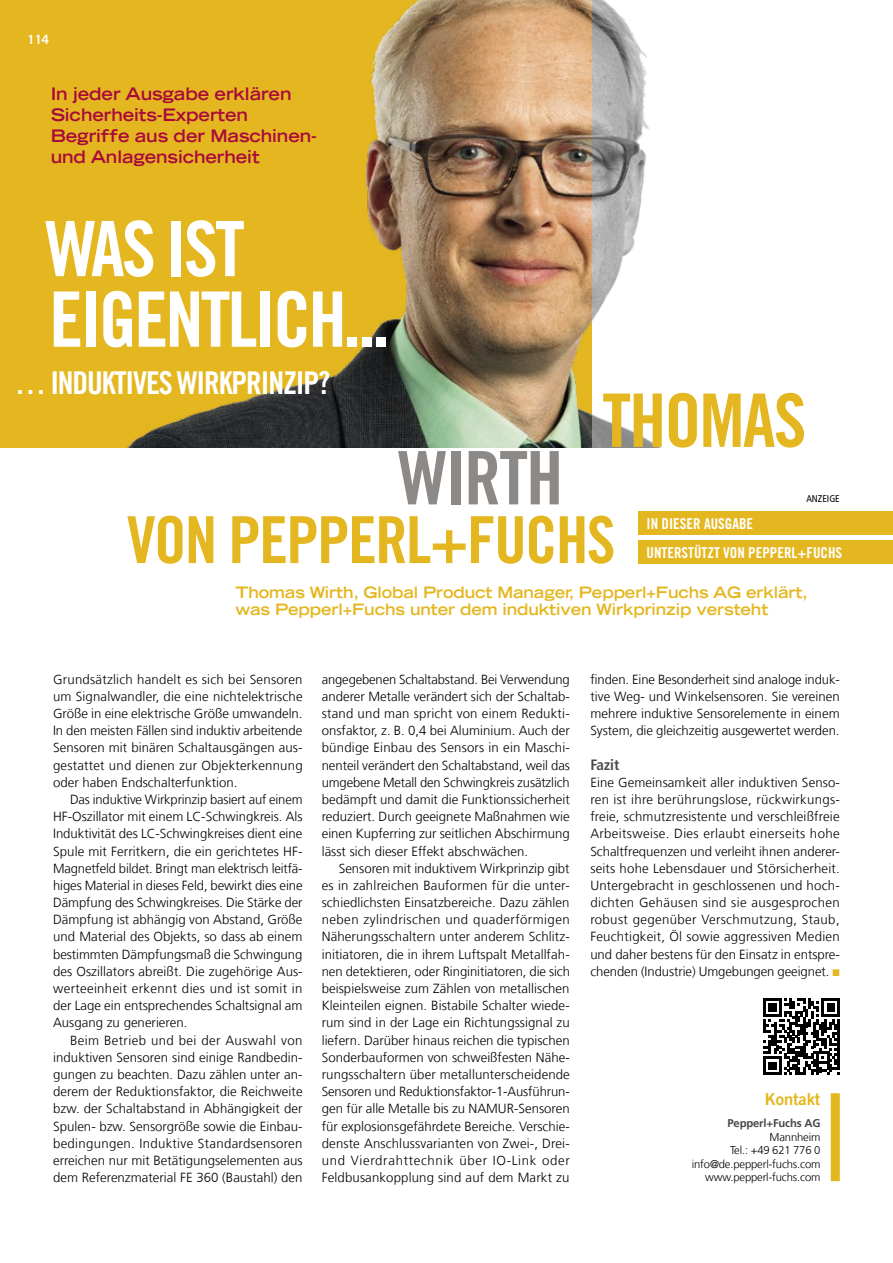
<style>
.page{position:relative;width:893px;height:1263px;background:#fff}
.page>*{position:absolute;margin:0;border:0;box-sizing:border-box;transform-origin:0 0}
.t1{font:76.5px/70.5px "Trade Gothic LT Com Bd Cn 20";letter-spacing:-.035em;color:#fff}
.t2{font:73.95px "Trade Gothic LT Std Bd Cn 20";color:#e4b720}
.t3{font:73.95px "Trade Gothic LT Std Bd Cn 20";color:#8d8987}
.t4{font:64.95px "Trade Gothic LT Std Bd Cn 20";letter-spacing:-.025em;color:#e4b720}
.t5{font:31.5px "Trade Gothic LT Com Bd Cn 20";letter-spacing:-.035em;color:#fff}
.t6{font:700 expanded 17.25px/21px "Trade Gothic LT Std";letter-spacing:-.005em;color:#aa0a3b}
.t7{font:16.5px "Trade Gothic LT Std Bd 2";letter-spacing:-.005em;color:#e4b720}
.t8{font:700 expanded 15.75px/16.5px "Trade Gothic LT Std";letter-spacing:-.005em;color:#e4b720}
.t9{font:15px "Trade Gothic LT Std Bd Cn 20";color:#fff}
.t10{font:700 condensed 15px "Frutiger LT Com";color:#484848}
.t11{font:300 13.2px/17.2px "Frutiger LT Com";color:#000;text-align:justify}
.t12{font:700 12.75px "Trade Gothic LT Com";color:#fff}
.t13{font:300 11.25px/13.5px "Frutiger LT Com";letter-spacing:-.015em;color:#000;text-align:right}
.t14{font:700 11.25px "Frutiger LT Com";letter-spacing:-.015em;color:#484848}
.t15{font:condensed 9.75px "Frutiger LT Com";color:#000}
.s1{color:#e4b720}
</style>
<div class="page">
<img style="left:591px;top:0;width:69px;height:447px">
<div style="left:831px;top:1093px;width:9px;height:88px;background:#e4b720"></div>
<svg style="left:0;top:0;width:591px;height:447px;background:#c39f39"></svg>
<div style="left:638px;top:511px;width:255px;height:23px;background:#e4b720"></div>
<div style="left:638px;top:540px;width:255px;height:24px;background:#e4b720"></div>
<svg style="left:763px;top:998px;width:77px;height:77px"></svg>
<div style="left:0;top:32px;width:53px;height:15px;background:#e4b720"></div>
<p class="t12" style="left:28px;top:32px;width:23px">114</p>
<h3 class="t6" style="left:51px;top:83px;width:268px">In jeder Ausgabe erklären<br>Sicherheits-Experten<br>Begriffe aus der Maschinen&shy;und Anlagensicherheit</h3>
<h1 class="t1" style="left:45px;top:213px;width:345px">WAS IST<br>EIGENTLICH...</h1>
<h3 class="t5" style="left:15px;top:363px;width:317px">… INDUKTIVES WIRKPRINZIP?</h3>
<h2 class="t3" style="left:398px;top:433px;width:98px">WIRTH</h2>
<h2 class="t2" style="left:602px;top:376px;width:172px">THOMAS</h2>
<p class="t15" style="left:806px;top:493px;width:35px">ANZEIGE</p>
<h3 class="t4" style="left:127px;top:500px;width:370px">VON PEPPERL+FUCHS</h3>
<p class="t9" style="left:646px;top:514px;width:35px">IN DIESER</p>
<p class="t9" style="left:704px;top:514px;width:8px">AUSGA</p>
<p class="t9" style="left:739px;top:514px;width:14px">BE</p>
<p class="t9" style="left:646px;top:544px;width:8px">UNTERST</p>
<p class="t9" style="left:694px;top:544px;width:121px">ÜTZT VON PEPPERL+FUCHS</p>
<p class="t8" style="left:235px;top:584px;width:574px">Thomas Wirth, Global Product Manager, Pepperl+Fuchs AG erklärt, was Pepperl+Fuchs unter dem induktiven Wirkprinzip versteht</p>
<p class="t11" style="left:53px;top:670px;width:251px">Grundsätzlich handelt es sich bei Sensoren um Signalwandler, die eine nichtelektrische Größe in eine elektrische Größe umwandeln.<br>In den meisten Fällen sind induktiv arbeitende Sensoren mit binären Schaltausgängen aus&shy;gestattet und dienen zur Objekterkennung oder haben Endschalterfunktion.</p>
<p class="t11" style="left:53px;top:791px;width:251px;text-indent:17px">Das induktive Wirkprinzip basiert auf einem HF-Oszillator mit einem LC-Schwingkreis. Als Induktivität des LC-Schwingkreises dient eine Spule mit Ferritkern, die ein gerichtetes HF-Magnetfeld bildet. Bringt man elektrisch leitfä&shy;higes Material in dieses Feld, bewirkt dies eine Dämpfung des Schwingkreises. Die Stärke der Dämpfung ist abhängig von Abstand, Größe und Material des Objekts, so dass ab einem bestimmten Dämpfungsmaß die Schwingung des Oszillators abreißt. Die zugehörige Aus&shy;werteeinheit erkennt dies und ist somit in der Lage ein entsprechendes Schaltsignal am Ausgang zu generieren.</p>
<p class="t11" style="left:53px;top:1031px;width:251px;text-indent:17px">Beim Betrieb und bei der Auswahl von induktiven Sensoren sind einige Randbedin&shy;gungen zu beachten. Dazu zählen unter an&shy;derem der Reduktionsfaktor, die Reichweite bzw. der Schaltabstand in Abhängigkeit der Spulen- bzw. Sensorgröße sowie die Einbau&shy;bedingungen. Induktive Standardsensoren erreichen nur mit Betätigungselementen aus dem Referenzmaterial FE 360 (Baustahl) den</p>
<p class="t11" style="left:322px;top:670px;width:250px">angegebenen Schaltabstand. Bei Verwendung anderer Metalle verändert sich der Schaltab&shy;stand und man spricht von einem Redukti&shy;onsfaktor, z. B. 0,4 bei Aluminium. Auch der bündige Einbau des Sensors in ein Maschi&shy;nenteil verändert den Schaltabstand, weil das umgebene Metall den Schwingkreis zusätzlich bedämpft und damit die Funktionssicherheit reduziert. Durch geeignete Maßnahmen wie einen Kupferring zur seitlichen Abschirmung lässt sich dieser Effekt abschwächen.</p>
<p class="t11" style="left:322px;top:860px;width:250px;text-indent:17px">Sensoren mit induktivem Wirkprinzip gibt es in zahlreichen Bauformen für die unter&shy;schiedlichsten Einsatzbereiche. Dazu zählen neben zylindrischen und quaderförmigen Näherungsschaltern unter anderem Schlitz&shy;initiatoren, die in ihrem Luftspalt Metallfah&shy;nen detektieren, oder Ringinitiatoren, die sich beispielsweise zum Zählen von metallischen Kleinteilen eignen. Bistabile Schalter wiede&shy;rum sind in der Lage ein Richtungssignal zu liefern. Darüber hinaus reichen die typischen Sonderbauformen von schweißfesten Nähe&shy;rungsschaltern über metallunterscheidende Sensoren und Reduktionsfaktor-1-Ausführun&shy;gen für alle Metalle bis zu NAMUR-Sensoren für explosionsgefährdete Bereiche. Verschie&shy;denste Anschlussvarianten von Zwei-, Drei&shy;und Vierdrahttechnik über IO-Link oder Feldbusankopplung sind auf dem Markt zu</p>
<p class="t11" style="left:590px;top:670px;width:251px">finden. Eine Besonderheit sind analoge induk&shy;tive Weg- und Winkelsensoren. Sie vereinen mehrere induktive Sensorelemente in einem System, die gleichzeitig ausgewertet werden.</p>
<p class="t10" style="left:590px;top:755px;width:30px">Fazit</p>
<p class="t11" style="left:590px;top:774px;width:251px">Eine Gemeinsamkeit aller induktiven Senso&shy;ren ist ihre berührungslose, rückwirkungs&shy;freie, schmutzresistente und verschleißfreie Arbeitsweise. Dies erlaubt einerseits hohe Schaltfrequenzen und verleiht ihnen anderer&shy;seits hohe Lebensdauer und Störsicherheit.<br>Untergebracht in geschlossenen und hoch&shy;dichten Gehäusen sind sie ausgesprochen robust gegenüber Verschmutzung, Staub, Feuchtigkeit, Öl sowie aggressiven Medien und daher bestens für den Einsatz in entspre&shy;chenden (Industrie) Umgebungen geeignet. <span class="s1">◾</span></p>
<p class="t7" style="left:765px;top:1089px;width:57px">Kontakt</p>
<p class="t14" style="left:727px;top:1117px;width:94px">Pepperl+Fuchs AG</p>
<p class="t13" style="left:692px;top:1130px;width:130px">Mannheim<br>Tel.: +49 621 776 0 info@de.pepperl-fuchs.com www.pepperl-fuchs.com</p>
</div>
